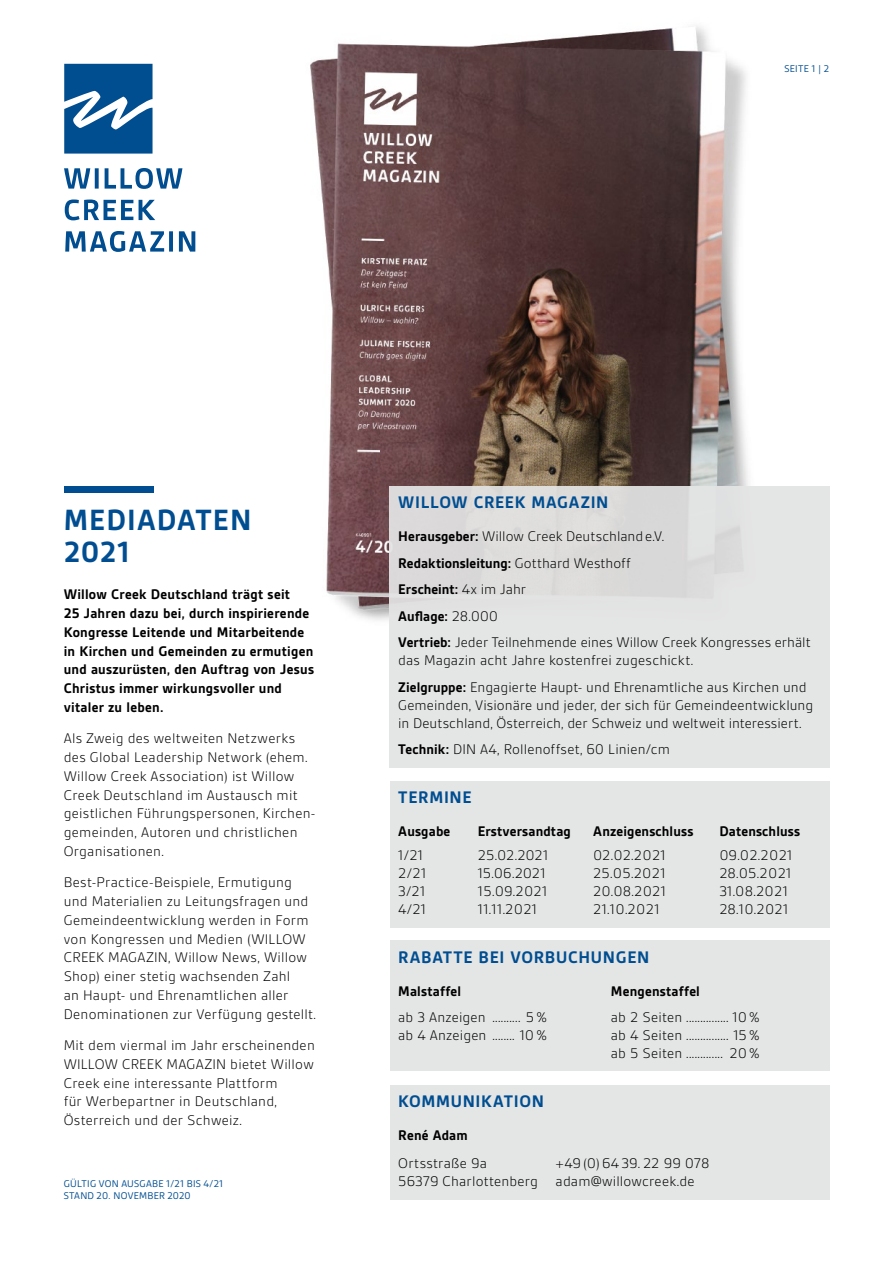
<style>
.page{position:relative;width:893px;height:1263px;background:#fff}
.page>*{position:absolute;margin:0;border:0;box-sizing:border-box;transform-origin:0 0}
.t1{font:700 31.5px/31.5px "Gesta";letter-spacing:.035em;color:#004e91}
.t2{font:700 18px "Gesta";letter-spacing:.04em;color:#004e91}
.t3{font:300 15px/18.8px "Gesta";letter-spacing:.015em;color:#000}
.t4{font:700 15px/18.8px "Gesta";letter-spacing:.015em;color:#000}
.t5{font:10.5px/12px "Gesta";letter-spacing:.02em;color:#004e91}
.s1{font-weight:700}
</style>
<div class="page">
<img style="left:64px;top:26px;width:682px;height:232px">
<img style="left:64px;top:258px;width:359px;height:510px">
<img style="left:423px;top:258px;width:326px;height:228px">
<div style="left:390px;top:781px;width:439px;height:146px;background:#e4e5e5"></div>
<div style="left:390px;top:941px;width:439px;height:130px;background:#e4e5e5"></div>
<div style="left:390px;top:1085px;width:439px;height:114px;background:#e4e5e5"></div>
<div style="left:64px;top:486px;width:89px;height:6px;background:#004e91"></div>
<svg style="left:64px;top:64px;width:89px;height:90px;background:#2b6ba2"></svg>
<svg style="left:65px;top:231px;width:130px;height:21px"></svg>
<svg style="left:65px;top:199px;width:90px;height:21px"></svg>
<svg style="left:64px;top:168px;width:118px;height:21px"></svg>
<p class="t5" style="left:785px;top:62px;width:46px">SEITE 1 | 2</p>
<h1 class="t1" style="left:64px;top:504px;width:189px">MEDIADATEN<br>2021</h1>
<p class="t4" style="left:64px;top:585px;width:252px">Willow Creek Deutschland trägt seit<br>25 Jahren dazu bei, durch inspirierende Kongresse Leitende und Mitarbeitende in Kirchen und Gemeinden zu ermutigen und auszurüsten, den Auftrag von Jesus Christus immer wirkungsvoller und vitaler zu leben.</p>
<p class="t3" style="left:64px;top:729px;width:253px">Als Zweig des weltweiten Netzwerks des Global Leadership Network (ehem.<br>Willow Creek Association) ist Willow Creek Deutschland im Austausch mit geistlichen Führungspersonen, Kirchen&shy;gemeinden, Autoren und christlichen Organisationen.</p>
<p class="t3" style="left:64px;top:873px;width:254px">Best-Practice-Beispiele, Ermutigung und Materialien zu Leitungsfragen und Gemeindeentwicklung werden in Form von Kongressen und Medien (WILLOW CREEK MAGAZIN, Willow News, Willow Shop) einer stetig wachsenden Zahl<br>an Haupt- und Ehrenamtlichen aller Denominationen zur Verfügung gestellt.</p>
<p class="t3" style="left:64px;top:1036px;width:253px">Mit dem viermal im Jahr erscheinenden WILLOW CREEK MAGAZIN bietet Willow Creek eine interessante Plattform<br>für Werbepartner in Deutschland, Österreich und der Schweiz.</p>
<p class="t5" style="left:64px;top:1177px;width:161px">GÜLTIG VON AUSGABE 1/21 BIS 4/21<br>STAND 20. NOVEMBER 2020</p>
<p class="t2" style="left:398px;top:492px;width:212px">WILLOW CREEK MAGAZIN</p>
<p class="t3" style="left:398px;top:523px;width:414px;line-height:26.5px"><span class="s1">Herausgeber:</span> Willow Creek Deutschlande.V.<br><span class="s1">Redaktionsleitung:</span> Gotthard Westhoff<br><span class="s1">Erscheint:</span> 4x im Jahr<br><span class="s1">Auflage:</span> 28.000<br><span class="s1">Vertrieb:</span> Jeder Teilnehmende eines Willow Creek Kongresses erhält</p>
<p class="t3" style="left:398px;top:647px;width:410px;line-height:26.5px">das Magazin acht Jahre kostenfrei zugeschickt.<br><span class="s1">Zielgruppe:</span> Engagierte Haupt- und Ehrenamtliche aus Kirchen und</p>
<p class="t3" style="left:398px;top:696px;width:416px;line-height:18px">Gemeinden, Visionäre und jeder, der sich für Gemeindeentwicklung in Deutschland, Österreich, der Schweiz und weltweit interessiert.</p>
<p class="t3" style="left:398px;top:740px;width:273px"><span class="s1">Technik:</span> DIN A4, Rollenoffset, 60 Linien/cm</p>
<p class="t2" style="left:398px;top:787px;width:75px">TERMINE</p>
<p class="t4" style="left:398px;top:822px;width:54px">Ausgabe</p>
<p class="t4" style="left:478px;top:822px;width:95px">Erstversandtag</p>
<p class="t4" style="left:593px;top:822px;width:102px">Anzeigenschluss</p>
<p class="t4" style="left:719px;top:822px;width:82px">Datenschluss</p>
<p class="t3" style="left:398px;top:846px;width:27px">1/21</p>
<p class="t3" style="left:478px;top:846px;width:72px">25.02.2021</p>
<p class="t3" style="left:593px;top:846px;width:74px">02.02.2021</p>
<p class="t3" style="left:719px;top:846px;width:75px">09.02.2021</p>
<p class="t3" style="left:398px;top:864px;width:30px">2/21</p>
<p class="t3" style="left:478px;top:864px;width:70px">15.06.2021</p>
<p class="t3" style="left:593px;top:864px;width:74px">25.05.2021</p>
<p class="t3" style="left:719px;top:864px;width:74px">28.05.2021</p>
<p class="t3" style="left:398px;top:882px;width:29px">3/21</p>
<p class="t3" style="left:478px;top:882px;width:71px">15.09.2021</p>
<p class="t3" style="left:593px;top:882px;width:74px">20.08.2021</p>
<p class="t3" style="left:719px;top:882px;width:70px">31.08.2021</p>
<p class="t3" style="left:398px;top:900px;width:30px">4/21</p>
<p class="t3" style="left:478px;top:900px;width:61px">11.11.2021</p>
<p class="t3" style="left:593px;top:900px;width:68px">21.10.2021</p>
<p class="t3" style="left:719px;top:900px;width:71px">28.10.2021</p>
<p class="t2" style="left:398px;top:947px;width:253px">RABATTE BEI VORBUCHUNGEN</p>
<p class="t4" style="left:398px;top:981px;width:64px">Malstaffel</p>
<p class="t4" style="left:611px;top:981px;width:91px">Mengenstaffel</p>
<p class="t3" style="left:398px;top:1008px;width:150px">ab 3 Anzeigen .......... 5 %</p>
<p class="t3" style="left:611px;top:1008px;width:150px">ab 2 Seiten ............... 10 %</p>
<p class="t3" style="left:398px;top:1026px;width:150px">ab 4 Anzeigen ........ 10 %</p>
<p class="t3" style="left:611px;top:1026px;width:150px;line-height:18px">ab 4 Seiten ............... 15 % ab 5 Seiten ............. 20 %</p>
<p class="t2" style="left:398px;top:1091px;width:147px">KOMMUNIKATION</p>
<p class="t4" style="left:398px;top:1125px;width:71px">René Adam</p>
<p class="t3" style="left:398px;top:1154px;width:90px">Ortsstraße 9a</p>
<p class="t3" style="left:398px;top:1155px;width:313px;line-height:18px;text-indent:157px">+49 (0) 64 39. 22 99 078<br>56379 Charlottenberg adam@willowcreek.de</p>
</div>
